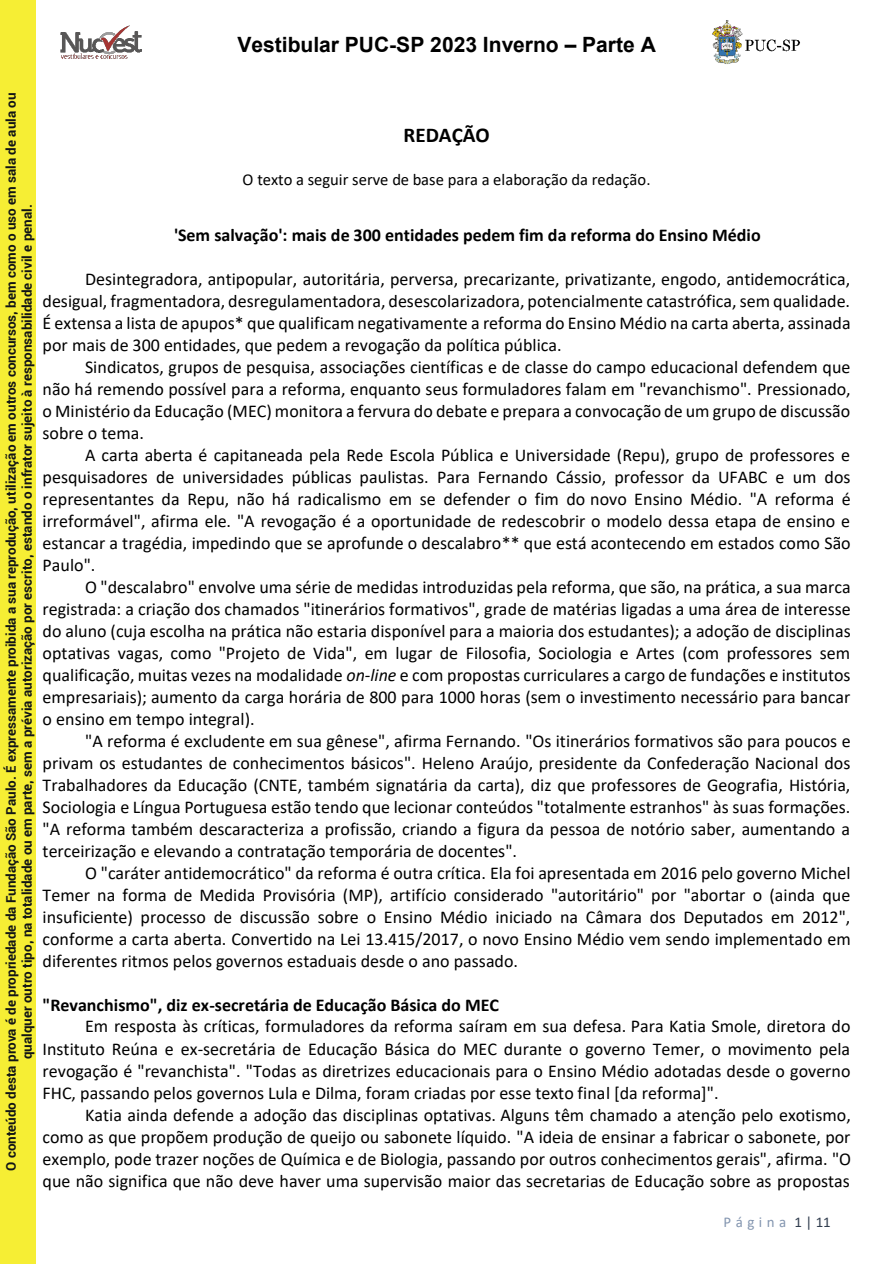
<style>
.page{position:relative;width:893px;height:1264px;background:#fff}
.page>*{position:absolute;margin:0;border:0;box-sizing:border-box;transform-origin:0 0}
.t1{font:700 21px "Arial";color:#000}
.t2{font:700 21px "Calibri";color:#000}
.t3{font:18px/21.9px "Calibri";color:#000;text-align:justify}
.t4{font:700 18px "Calibri";color:#000}
.t5{font:16.5px "Calibri";color:#000}
.t6{font:15px "Calibri";letter-spacing:.3em;color:#8496b0}
.t7{font:700 13.35px/16px "Roboto";color:#111416;text-align:center}
.s1{color:#323e4f}
</style>
<div class="page">
<img style="left:60px;top:25px;width:82px;height:34px">
<img style="left:712px;top:20px;width:88px;height:44px">
<div style="left:0;top:0;width:36px;height:1263px;background:#f6ee34"></div>
<p class="t1" style="left:237px;top:29px;width:420px">Vestibular PUC-SP 2023 Inverno – Parte A</p>
<p class="t7" style="left:3px;top:1170px;width:1079px;rotate:-90deg">O conteúdo desta prova é de propriedade da Fundação São Paulo. É expressamente proibida a sua reprodução, utilização em outros concursos, bem como o uso em sala de aula ou qualquer outro tipo, na totalidade ou em parte, sem a prévia autorização por escrito, estando o infrator sujeito à responsabilidade civil e penal.</p>
<p class="t2" style="left:403px;top:120px;width:88px">REDAÇÃO</p>
<p class="t5" style="left:242px;top:168px;width:409px">O texto a seguir serve de base para a elaboração da redação.</p>
<p class="t4" style="left:174px;top:222px;width:588px">'Sem salvação': mais de 300 entidades pedem fim da reforma do Ensino Médio</p>
<p class="t3" style="left:42px;top:268px;width:809px;text-indent:43px">Desintegradora, antipopular, autoritária, perversa, precarizante, privatizante, engodo, antidemocrática, desigual, fragmentadora, desregulamentadora, desescolarizadora, potencialmente catastrófica, sem qualidade.<br>É extensa a lista de apupos* que qualificam negativamente a reforma do Ensino Médio na carta aberta, assinada por mais de 300 entidades, que pedem a revogação da política pública.</p>
<p class="t3" style="left:42px;top:356px;width:809px;text-indent:43px">Sindicatos, grupos de pesquisa, associações científicas e de classe do campo educacional defendem que não há remendo possível para a reforma, enquanto seus formuladores falam em "revanchismo". Pressionado, o Ministério da Educação (MEC) monitora a fervura do debate e prepara a convocação de um grupo de discussão sobre o tema.</p>
<p class="t3" style="left:43px;top:444px;width:809px;text-indent:43px">A carta aberta é capitaneada pela Rede Escola Pública e Universidade (Repu), grupo de professores e pesquisadores de universidades públicas paulistas. Para Fernando Cássio, professor da UFABC e um dos representantes da Repu, não há radicalismo em se defender o fim do novo Ensino Médio. "A reforma é irreformável", afirma ele. "A revogação é a oportunidade de redescobrir o modelo dessa etapa de ensino e estancar a tragédia, impedindo que se aprofunde o descalabro** que está acontecendo em estados como São Paulo".</p>
<p class="t3" style="left:43px;top:576px;width:809px;text-indent:43px">O "descalabro" envolve uma série de medidas introduzidas pela reforma, que são, na prática, a sua marca registrada: a criação dos chamados "itinerários formativos", grade de matérias ligadas a uma área de interesse do aluno (cuja escolha na prática não estaria disponível para a maioria dos estudantes); a adoção de disciplinas optativas vagas, como "Projeto de Vida", em lugar de Filosofia, Sociologia e Artes (com professores sem qualificação, muitas vezes na modalidade</p>
<p class="t3" style="left:43px;top:664px;width:809px;text-indent:357px">e com propostas curriculares a cargo de fundações e institutos empresariais); aumento da carga horária de 800 para 1000 horas (sem o investimento necessário para bancar o ensino em tempo integral).</p>
<p class="t3" style="left:43px;top:730px;width:809px;text-indent:43px">"A reforma é excludente em sua gênese", afirma Fernando. "Os itinerários formativos são para poucos e privam os estudantes de conhecimentos básicos". Heleno Araújo, presidente da Confederação Nacional dos Trabalhadores da Educação (CNTE, também signatária da carta), diz que professores de Geografia, História, Sociologia e Língua Portuguesa estão tendo que lecionar conteúdos "totalmente estranhos" às suas formações. "A reforma também descaracteriza a profissão, criando a figura da pessoa de notório saber, aumentando a terceirização e elevando a contratação temporária de docentes".</p>
<p class="t3" style="left:43px;top:862px;width:809px;text-indent:43px">O "caráter antidemocrático" da reforma é outra crítica. Ela foi apresentada em 2016 pelo governo Michel Temer na forma de Medida Provisória (MP), artifício considerado "autoritário" por "abortar o (ainda que insuficiente) processo de discussão sobre o Ensino Médio iniciado na Câmara dos Deputados em 2012", conforme a carta aberta. Convertido na Lei 13.415/2017, o novo Ensino Médio vem sendo implementado em diferentes ritmos pelos governos estaduais desde o ano passado.</p>
<p class="t4" style="left:43px;top:991px;width:458px">"Revanchismo", diz ex-secretária de Educação Básica do MEC</p>
<p class="t3" style="left:43px;top:1015px;width:809px;text-indent:43px">Em resposta às críticas, formuladores da reforma saíram em sua defesa. Para Katia Smole, diretora do Instituto Reúna e ex-secretária de Educação Básica do MEC durante o governo Temer, o movimento pela revogação é "revanchista". "Todas as diretrizes educacionais para o Ensino Médio adotadas desde o governo FHC, passando pelos governos Lula e Dilma, foram criadas por esse texto final [da reforma]".</p>
<p class="t3" style="left:43px;top:1104px;width:809px;text-indent:43px">Katia ainda defende a adoção das disciplinas optativas. Alguns têm chamado a atenção pelo exotismo, como as que propõem produção de queijo ou sabonete líquido. "A ideia de ensinar a fabricar o sabonete, por exemplo, pode trazer noções de Química e de Biologia, passando por outros conhecimentos gerais", afirma. "O que não significa que não deve haver uma supervisão maior das secretarias de Educação sobre as propostas</p>
<p class="t6" style="left:723px;top:1211px;width:109px">Página <span class="s1">1| 11</span></p>
</div>
